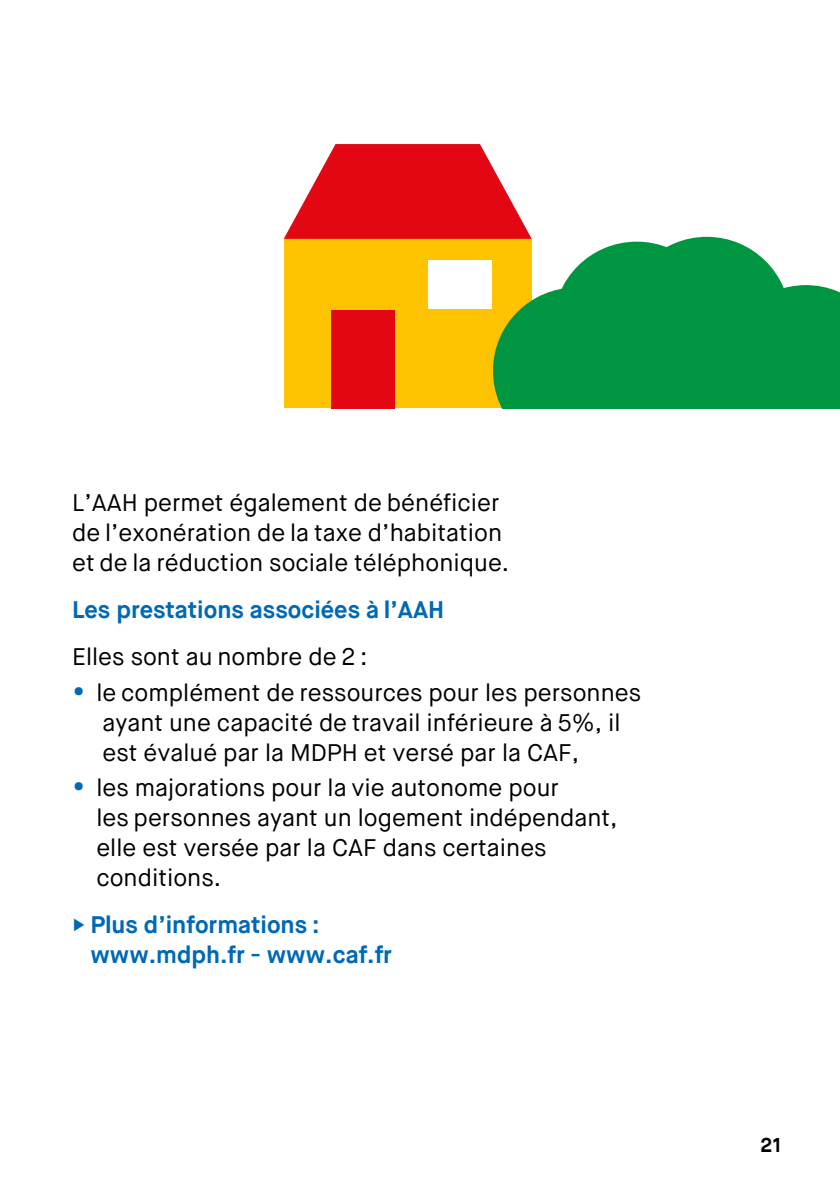
<style>
.page{position:relative;width:840px;height:1191px;background:#fff}
.page>*{position:absolute;margin:0;border:0;box-sizing:border-box;transform-origin:0 0}
.t1{font:24px/30px "Maison Neue";color:#000}
.t2{font:700 24px/30px "Maison Neue";color:#0069b4}
.t3{font:700 20px "Maison Neue";color:#000}
.s1{font-size:44px;color:#0069b4}
.s2{font-family:"Arial";font-weight:400;font-size:18px}
</style>
<div class="page">
<div style="left:283px;top:238px;width:248px;height:170px;background:#fdc300"></div>
<svg style="left:283px;top:144px;width:248px;height:95px"></svg>
<div style="left:331px;top:310px;width:63px;height:98px;background:#e30613"></div>
<div style="left:428px;top:261px;width:63px;height:48px;background:#fff"></div>
<div style="left:623px;top:237px;width:166px;height:166px;background:#009641;border-radius:50%"></div>
<div style="left:553px;top:242px;width:166px;height:166px;background:#009641;border-radius:50%"></div>
<svg style="left:493px;top:285px;width:346px;height:123px"></svg>
<p class="t1" style="left:72px;top:488px;width:438px">L’AAH permet également de bénéficier de l’exonération de la taxe d’habitation et de la réduction sociale téléphonique.</p>
<p class="t2" style="left:72px;top:594px;width:373px">Les prestations associées à l’AAH</p>
<p class="t1" style="left:72px;top:642px;width:297px">Elles sont au nombre de 2 :</p>
<p class="t1" style="left:102px;top:677px;width:540px;text-indent:-30px"><span class="s1">•</span> le complément de ressources pour les personnes ayant une capacité de travail inférieure à 5%, il est évalué par la MDPH et versé par la CAF,</p>
<p class="t1" style="left:96px;top:773px;width:522px;text-indent:-24px"><span class="s1">•</span> les majorations pour la vie autonome pour<br>les personnes ayant un logement indépendant, elle est versée par la CAF dans certaines conditions.</p>
<p class="t2" style="left:90px;top:910px;width:303px;text-indent:-18px"><span class="s2">►</span> Plus d’informations : www.mdph.fr - www.caf.fr</p>
<p class="t3" style="left:760px;top:1132px;width:23px">21</p>
</div>
